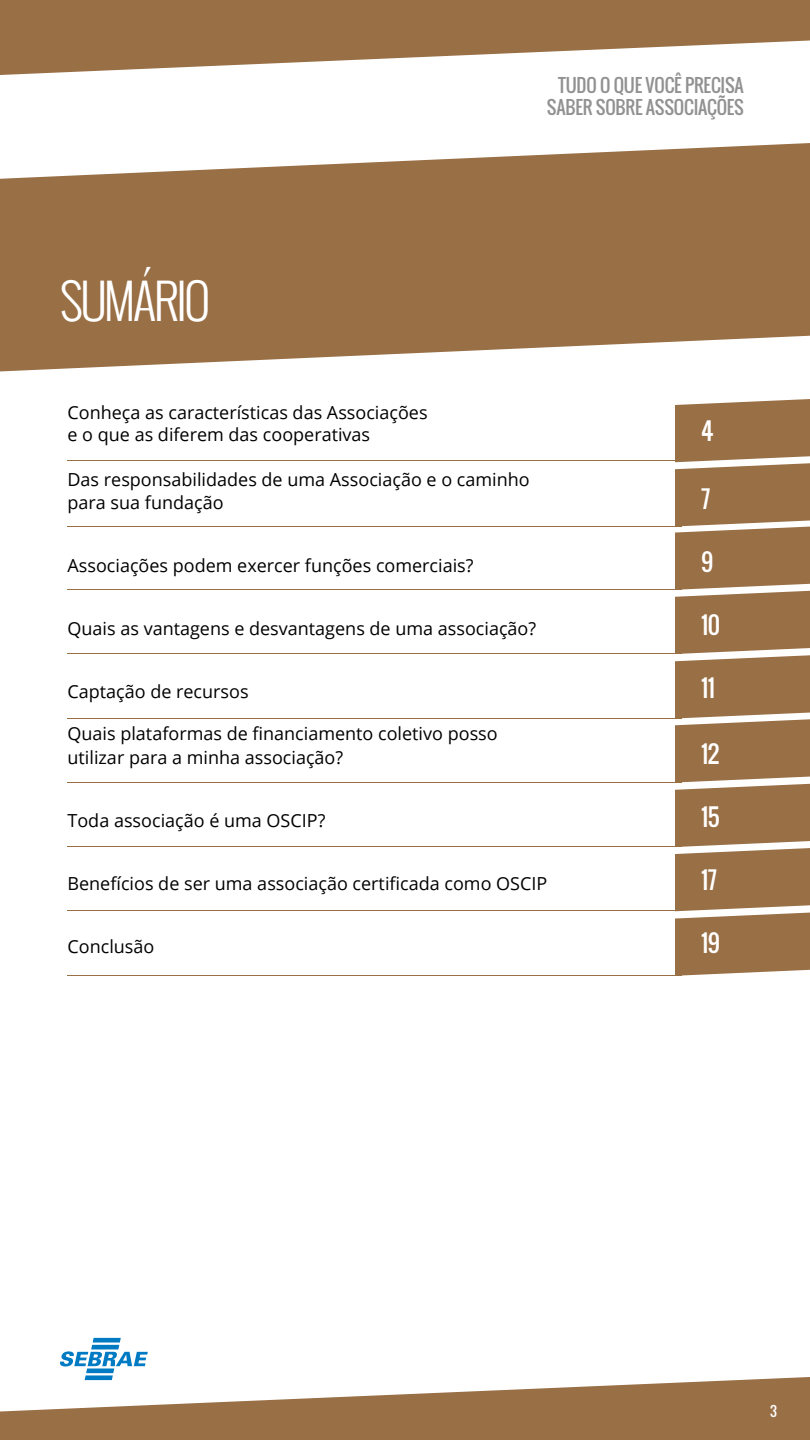
<style>
.page{position:relative;width:810px;height:1440px;background:#fff}
.page>*{position:absolute;margin:0;border:0;box-sizing:border-box;transform-origin:0 0}
.t1{font:300 48.75px "Oswald";letter-spacing:-.05em;color:#fff}
.t2{font:23.25px "Oswald";letter-spacing:-.025em;color:#fff}
.t3{font:18px/22.5px "Open Sans";color:#000}
.t4{font:18px/22.5px "Oswald";letter-spacing:-.01em;color:#919191;text-align:right}
.t5{font:13.5px "Oswald";color:#fff}
</style>
<div class="page">
<hr style="left:68px;top:460px;width:614px;height:1px;background:#996f45">
<hr style="left:68px;top:526px;width:614px;height:1px;background:#996f45">
<hr style="left:68px;top:589px;width:614px;height:1px;background:#996f45">
<hr style="left:68px;top:653px;width:614px;height:1px;background:#996f45">
<hr style="left:68px;top:782px;width:614px;height:1px;background:#996f45">
<hr style="left:68px;top:718px;width:614px;height:1px;background:#996f45">
<hr style="left:68px;top:846px;width:614px;height:1px;background:#996f45">
<hr style="left:68px;top:911px;width:614px;height:1px;background:#996f45">
<svg style="left:675px;top:399px;width:135px;height:577px;background:#a37e58"></svg>
<hr style="left:68px;top:975px;width:614px;height:1px;background:#996f45">
<svg style="left:0;top:0;width:810px;height:75px;fill:#996f45"></svg>
<svg style="left:0;top:1377px;width:810px;height:63px;fill:#996f45"></svg>
<svg style="left:60px;top:1338px;width:88px;height:42px"></svg>
<svg style="left:0;top:143px;width:810px;height:45px;fill:#996f45"></svg>
<svg style="left:0;top:188px;width:810px;height:183px;background:#a27c56"></svg>
<p class="t4" style="left:547px;top:74px;width:199px">TUDO O QUE VOCÊ PRECISA<br>SABER SOBRE ASSOCIAÇÕES</p>
<h1 class="t1" style="left:60px;top:265px;width:152px">SUMÁRIO</h1>
<p class="t3" style="left:68px;top:401px;width:362px">Conheça as características das Associações e o que as diferem das cooperativas</p>
<p class="t3" style="left:68px;top:468px;width:464px">Das responsabilidades de uma Associação e o caminho para sua fundação</p>
<p class="t2" style="left:701px;top:414px;width:14px">4</p>
<p class="t2" style="left:701px;top:481px;width:11px">7</p>
<p class="t3" style="left:68px;top:554px;width:408px">Associações podem exercer funções comerciais?</p>
<p class="t2" style="left:701px;top:544px;width:14px">9</p>
<p class="t3" style="left:68px;top:617px;width:470px">Quais as vantagens e desvantagens de uma associação?</p>
<p class="t2" style="left:701px;top:607px;width:21px">10</p>
<p class="t3" style="left:68px;top:680px;width:183px">Captação de recursos</p>
<p class="t2" style="left:701px;top:670px;width:15px">11</p>
<p class="t3" style="left:68px;top:721px;width:432px;line-height:24px">Quais plataformas de financiamento coletivo posso utilizar para a minha associação?</p>
<p class="t2" style="left:701px;top:736px;width:20px">12</p>
<p class="t3" style="left:68px;top:809px;width:259px">Toda associação é uma OSCIP?</p>
<p class="t2" style="left:701px;top:799px;width:20px">15</p>
<p class="t3" style="left:68px;top:872px;width:481px">Benefícios de ser uma associação certificada como OSCIP</p>
<p class="t2" style="left:701px;top:862px;width:18px">17</p>
<p class="t3" style="left:68px;top:935px;width:88px">Conclusão</p>
<p class="t2" style="left:701px;top:925px;width:20px">19</p>
<p class="t5" style="left:770px;top:1401px;width:8px">3</p>
</div>
